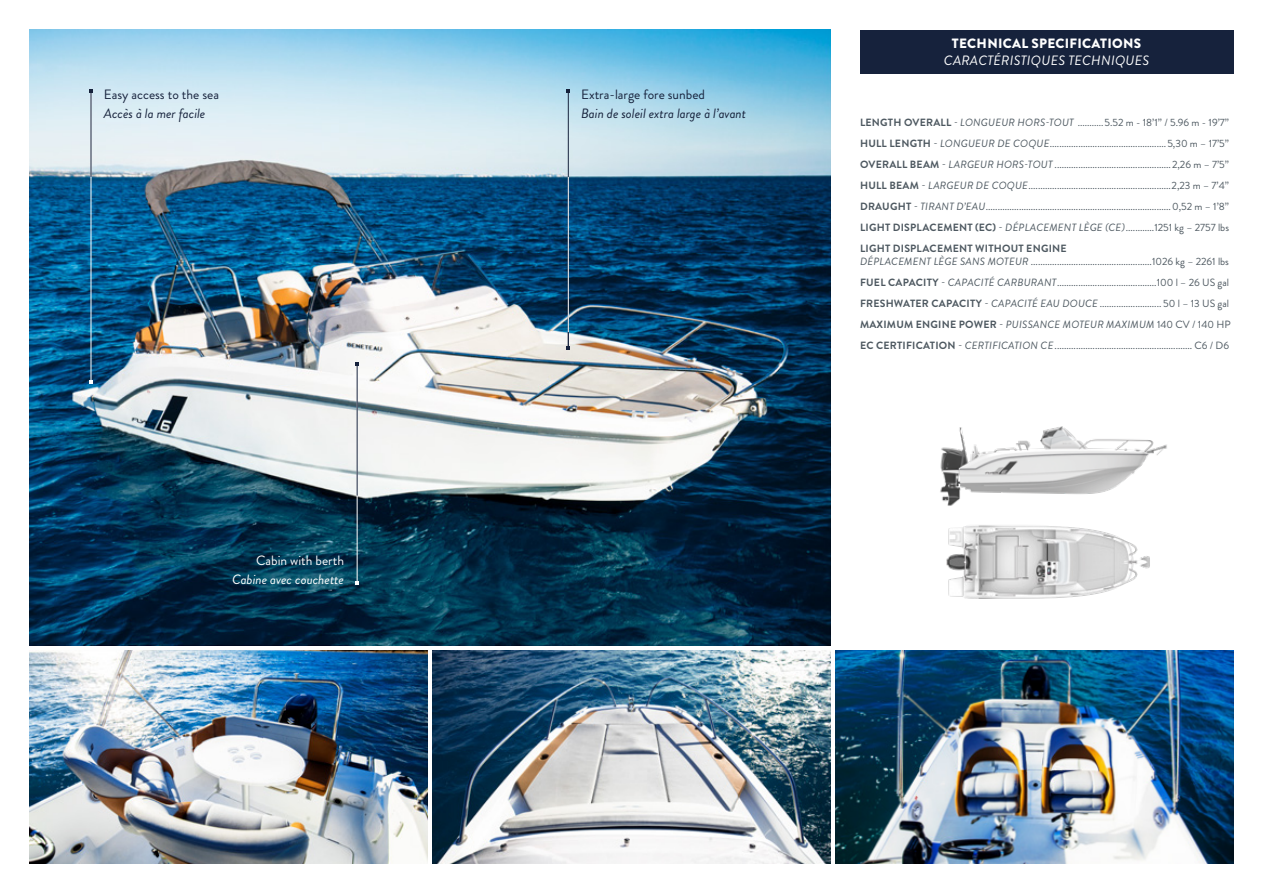
<style>
.page{position:relative;width:1263px;height:893px;background:#fff}
.page>*{position:absolute;margin:0;border:0;box-sizing:border-box;transform-origin:0 0}
.t1{font:italic 13.5px "Brandon Grotesque";color:#16223c}
.t2{font:13.5px "Brandon Grotesque";color:#16223c}
.t3{font:italic 13.5px "Brandon Grotesque";letter-spacing:.02em;color:#fff}
.t4{font:900 13.5px "Brandon Grotesque";letter-spacing:.02em;color:#fff}
.t5{font:italic 13.5px "Brandon Grotesque";color:#fff}
.t6{font:13.5px "Brandon Grotesque";color:#fff}
.t7{font:10.5px/21.1px "Brandon Grotesque";color:#4d5860;text-align:justify}
.s1{font-weight:700}
.s2{font-style:italic}
</style>
<div class="page">
<img style="left:30px;top:650px;width:397px;height:213px">
<img style="left:433px;top:650px;width:397px;height:213px">
<img style="left:836px;top:650px;width:397px;height:213px">
<img style="left:30px;top:30px;width:800px;height:615px">
<hr style="left:91px;top:91px;width:1px;height:291px;background:#fff">
<hr style="left:357px;top:364px;width:1px;height:219px;background:#fff">
<hr style="left:568px;top:91px;width:1px;height:257px;background:#16223c">
<img style="left:940px;top:426px;width:227px;height:75px">
<img style="left:944px;top:501px;width:206px;height:98px">
<div style="left:860px;top:30px;width:373px;height:44px;background:#16223c"></div>
<hr style="left:91px;top:91px;width:1px;height:86px;background:#16223c">
<svg style="left:89px;top:89px;width:4px;height:4px"></svg>
<hr style="left:568px;top:177px;width:1px;height:155px;background:#fff">
<hr style="left:357px;top:364px;width:1px;height:132px;background:#16223c">
<svg style="left:355px;top:362px;width:4px;height:4px"></svg>
<svg style="left:567px;top:332px;width:3px;height:17px"></svg>
<p class="t2" style="left:104px;top:85px;width:117px">Easy access to the sea</p>
<p class="t1" style="left:104px;top:104px;width:103px">Accès à la mer facile</p>
<p class="t6" style="left:256px;top:551px;width:89px">Cabin with berth</p>
<p class="t5" style="left:232px;top:570px;width:114px">Cabine avec couchette</p>
<p class="t2" style="left:581px;top:85px;width:125px">Extra-large fore sunbed</p>
<p class="t1" style="left:581px;top:104px;width:167px">Bain de soleil extra large à l’avant</p>
<p class="t4" style="left:952px;top:34px;width:191px">TECHNICAL SPECIFICATIONS</p>
<p class="t3" style="left:944px;top:51px;width:207px">CARACTÉRISTIQUES TECHNIQUES</p>
<p class="t7" style="left:860px;top:112px;width:370px"><span class="s1">LENGTH OVERALL</span> <span class="s2">- LONGUEUR HORS-TOUT ...........</span>5.52 m - 18’1’’ / 5.96 m - 19’7’’ <span class="s1">HULL LENGTH</span> - <span class="s2">LONGUEUR DE COQUE</span>.................................................5,30 m – 17’5’’ <span class="s1">OVERALL BEAM</span> - <span class="s2">LARGEUR HORS-TOUT</span> .................................................2,26 m – 7’5’’ <span class="s1">HULL BEAM</span> - <span class="s2">LARGEUR DE COQUE</span>............................................................2,23 m – 7’4’’ <span class="s1">DRAUGHT</span> - <span class="s2">TIRANT D’EAU</span>..............................................................................0,52 m – 1’8’’ <span class="s1">LIGHT DISPLACEMENT (EC)</span> - <span class="s2">DÉPLACEMENT LÈGE (CE)</span>............1251 kg – 2757 lbs <span class="s1">LIGHT DISPLACEMENT WITHOUT ENGINE</span></p>
<p class="t7" style="left:860px;top:251px;width:372px;text-align:left"><span class="s2">DÉPLACEMENT LÈGE SANS MOTEUR</span> ...................................................1026 kg – 2261 lbs <span class="s1">FUEL CAPACITY</span> - <span class="s2">CAPACITÉ CARBURANT</span>..........................................100 l – 26 US gal <span class="s1">FRESHWATER CAPACITY</span> - <span class="s2">CAPACITÉ EAU DOUCE</span> .......................... 50 l – 13 US gal <span class="s1">MAXIMUM ENGINE POWER</span> - <span class="s2">PUISSANCE MOTEUR MAXIMUM</span> 140 CV / 140 HP <span class="s1">EC CERTIFICATION</span> - <span class="s2">CERTIFICATION CE</span>.......................................................... C6 / D6</p>
</div>
